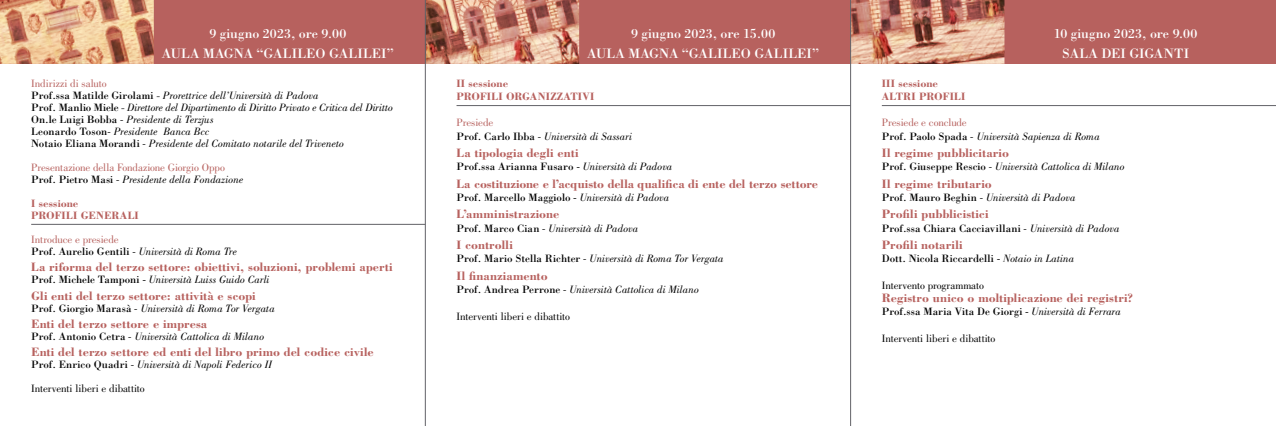
<style>
.page{position:relative;width:1276px;height:426px;background:#fff}
.page>*{position:absolute;margin:0;border:0;box-sizing:border-box;transform-origin:0 0}
.t1{font:14px/20px "Bodoni Std";letter-spacing:.005em;color:#fff;text-align:center}
.t2{font:700 12.5px "Bodoni Std";color:#b7615e}
.t3{font:italic 11px/12px "Bodoni Std";color:#000}
.t4{font:11px "Bodoni Std";letter-spacing:.005em;color:#000}
.t5{font:11px/12px "Bodoni Std";letter-spacing:-.015em;color:#b7615e}
.t6{font:700 11px/13.2px "Bodoni Std";letter-spacing:.01em;color:#b7615e}
.t7{font:11px "Bodoni Std";letter-spacing:-.005em;color:#000}
.s1{font-style:normal;color:#b7615e}
.s2{font-style:normal}
.s3{color:#000}
.s4{font-style:italic;color:#000}
.s5{font-style:italic}
.s6{font-style:inherit}
</style>
<div class="page">
<div style="left:0;top:0;width:1276px;height:64px;background:#b7615e"></div>
<hr style="left:31px;top:224px;width:394px;height:1px;background:#626267">
<hr style="left:456px;top:105px;width:394px;height:1px;background:#626267">
<hr style="left:882px;top:105px;width:394px;height:1px;background:#626267">
<img style="left:0;top:0;width:154px;height:64px">
<img style="left:426px;top:0;width:153px;height:64px">
<img style="left:851px;top:0;width:153px;height:64px">
<hr style="left:425px;top:0;width:1px;height:425px;background:#626267">
<hr style="left:850px;top:0;width:1px;height:425px;background:#626267">
<p class="t1" style="left:162px;top:23px;width:233px">9 giugno 2023, ore 9.00<br>AULA MAGNA “GALILEO GALILEI”</p>
<p class="t1" style="left:587px;top:23px;width:233px">9 giugno 2023, ore 15.00<br>AULA MAGNA “GALILEO GALILEI”</p>
<p class="t1" style="left:1054px;top:23px;width:145px">10 giugno 2023, ore 9.00<br>SALA DEI GIGANTI</p>
<p class="t3" style="left:31px;top:77px;width:363px"><span class="s1">Indirizzi di saluto<br></span><span class="s2">Prof.ssa Matilde Girolami -</span> Prorettrice dell’Università di Padova<br><span class="s2">Prof. Manlio Miele -</span> Direttore del Dipartimento di Diritto Privato e Critica del Diritto <span class="s2">On.le Luigi Bobba</span> - Presidente di Terzjus<br><span class="s2">Leonardo Toson</span>- Presidente Banca Bcc<br><span class="s2">Notaio Eliana Morandi</span> - Presidente del Comitato notarile del Triveneto</p>
<p class="t5" style="left:31px;top:161px;width:214px">Presentazione della Fondazione Giorgio Oppo<br><span class="s3">Prof. Pietro Masi</span> <span class="s4">- Presidente della Fondazione</span></p>
<p class="t6" style="left:31px;top:197px;width:109px;line-height:12px">I sessione<br>PROFILI GENERALI</p>
<p class="t3" style="left:31px;top:233px;width:207px"><span class="s1">Introduce e presiede<br></span><span class="s2">Prof. Aurelio Gentili</span> - Università di Roma Tre</p>
<p class="t2" style="left:31px;top:259px;width:363px">La riforma del terzo settore: obiettivi, soluzioni, problemi aperti</p>
<p class="t3" style="left:31px;top:273px;width:240px"><span class="s2">Prof. Michele Tamponi</span> <span class="s2">-</span> Università Luiss Guido Carli</p>
<p class="t2" style="left:31px;top:287px;width:226px">Gli enti del terzo settore: attività e scopi</p>
<p class="t3" style="left:31px;top:301px;width:245px"><span class="s2">Prof. Giorgio Marasà</span> - Università di Roma Tor Vergata</p>
<p class="t2" style="left:31px;top:315px;width:177px">Enti del terzo settore e impresa</p>
<p class="t3" style="left:31px;top:330px;width:234px"><span class="s2">Prof. Antonio Cetra</span> - Università Cattolica di Milano</p>
<p class="t2" style="left:31px;top:344px;width:344px">Enti del terzo settore ed enti del libro primo del codice civile</p>
<p class="t3" style="left:31px;top:352px;width:242px;line-height:24px"><span class="s2">Prof. Enrico Quadri</span> - Università di Napoli Federico II<br><span class="s2">Interventi liberi e dibattito</span></p>
<p class="t6" style="left:882px;top:76px;width:85px">III sessione<br>ALTRI PROFILI</p>
<p class="t3" style="left:882px;top:116px;width:219px;line-height:13.2px"><span class="s1">Presiede e conclude<br></span><span class="s2">Prof. Paolo Spada</span> - Università Sapienza di Roma</p>
<p class="t2" style="left:882px;top:145px;width:129px">Il regime pubblicitario</p>
<p class="t3" style="left:882px;top:160px;width:244px"><span class="s2">Prof. Giuseppe Rescio</span> - Università Cattolica di Milano</p>
<p class="t2" style="left:882px;top:175px;width:111px">Il regime tributario</p>
<p class="t3" style="left:882px;top:191px;width:195px"><span class="s2">Prof. Mauro Beghin</span> - Università di Padova</p>
<p class="t2" style="left:882px;top:206px;width:108px">Profili pubblicistici</p>
<p class="t4" style="left:882px;top:221px;width:239px">Prof.ssa Chiara Cacciavillani <span class="s5">- Università di Padova</span></p>
<p class="t2" style="left:882px;top:237px;width:82px">Profili notarili</p>
<p class="t4" style="left:882px;top:252px;width:194px">Dott. Nicola Riccardelli <span class="s6">-</span> <span class="s5">Notaio in Latina</span></p>
<p class="t7" style="left:882px;top:279px;width:104px">Intervento programmato</p>
<p class="t2" style="left:882px;top:290px;width:253px">Registro unico o moltiplicazione dei registri?</p>
<p class="t4" style="left:882px;top:304px;width:240px">Prof.ssa Maria Vita De Giorgi <span class="s6">-</span> <span class="s5">Università di Ferrara</span></p>
<p class="t7" style="left:882px;top:331px;width:115px">Interventi liberi e dibattito</p>
<p class="t6" style="left:456px;top:76px;width:139px">II sessione<br>PROFILI ORGANIZZATIVI</p>
<p class="t3" style="left:456px;top:116px;width:177px;line-height:13.2px"><span class="s1">Presiede<br></span><span class="s2">Prof. Carlo Ibba</span> - Università di Sassari</p>
<p class="t2" style="left:456px;top:145px;width:123px">La tipologia degli enti</p>
<p class="t4" style="left:456px;top:160px;width:217px">Prof.ssa Arianna Fusaro <span class="s6">-</span> <span class="s5">Università di Padova</span></p>
<p class="t2" style="left:456px;top:175px;width:363px">La costituzione e l’acquisto della qualifica di ente del terzo settore</p>
<p class="t4" style="left:456px;top:190px;width:214px">Prof. Marcello Maggiolo <span class="s6">-</span> <span class="s5">Università di Padova</span></p>
<p class="t2" style="left:456px;top:206px;width:104px">L’amministrazione</p>
<p class="t3" style="left:456px;top:222px;width:183px"><span class="s2">Prof. Marco Cian</span> - Università di Padova</p>
<p class="t2" style="left:456px;top:237px;width:58px">I controlli</p>
<p class="t3" style="left:456px;top:252px;width:269px"><span class="s2">Prof. Mario Stella Richter</span> - Università di Roma Tor Vergata</p>
<p class="t2" style="left:456px;top:267px;width:93px">Il finanziamento</p>
<p class="t3" style="left:456px;top:283px;width:244px"><span class="s2">Prof. Andrea Perrone</span> - Università Cattolica di Milano</p>
<p class="t7" style="left:456px;top:309px;width:115px">Interventi liberi e dibattito</p>
</div>
